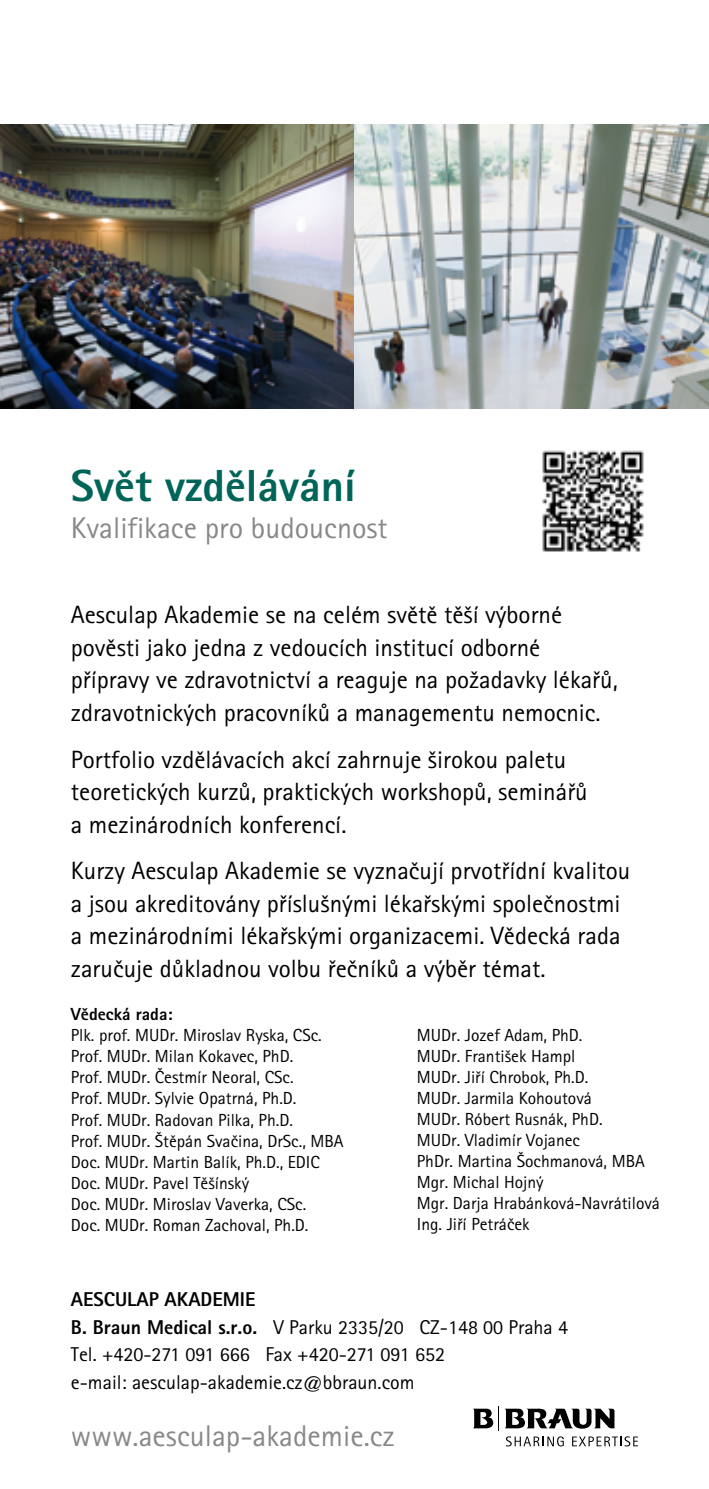
<style>
.page{position:relative;width:709px;height:1489px;background:#fff}
.page>*{position:absolute;margin:0;border:0;box-sizing:border-box;transform-origin:0 0}
.t1{font:45px "Rotis Sans Serif Extra Bold CE";color:#006558}
.t2{font:30px "Rotis Sans Serif CE";color:#87888a}
.t3{font:25px/32.5px "Rotis Sans Serif CE";color:#000}
.t4{font:20px/27.5px "Rotis Sans Serif CE";color:#000}
.t5{font:20px "Rotis Sans Serif Extra Bold CE";color:#000}
.t6{font:17.5px/21px "Rotis Sans Serif CE";color:#000}
.t7{font:17.5px "Rotis Sans Serif Extra Bold CE";color:#000}
.s1{font-family:"Rotis Sans Serif Extra Bold CE"}
</style>
<div class="page">
<img style="left:0;top:125px;width:355px;height:283px">
<svg style="left:355px;top:125px;width:354px;height:283px;background:#b1b8b8"></svg>
<svg style="left:506px;top:1436px;width:58px;height:10px"></svg>
<svg style="left:572px;top:1436px;width:66px;height:10px"></svg>
<svg style="left:473px;top:1406px;width:141px;height:24px"></svg>
<img style="left:542px;top:450px;width:102px;height:102px">
<h1 class="t1" style="left:71px;top:458px;width:286px">Svět vzdělávání</h1>
<h2 class="t2" style="left:71px;top:511px;width:318px">Kvalifikace pro budoucnost</h2>
<h3 class="t3" style="left:71px;top:598px;width:548px">Aesculap Akademie se na celém světě těší výborné pověsti jako jedna z vedoucích institucí odborné přípravy ve zdravotnictví a reaguje na požadavky lékařů, zdravotnických pracovníků a managementu nemocnic.</h3>
<h3 class="t3" style="left:71px;top:743px;width:518px">Portfolio vzdělávacích akcí zahrnuje širokou paletu teoretických kurzů, praktických workshopů, seminářů a mezinárodních konferencí.</h3>
<h3 class="t3" style="left:71px;top:854px;width:561px">Kurzy Aesculap Akademie se vyznačují prvotřídní kvalitou a jsou akreditovány příslušnými lékařskými společnostmi a mezinárodními lékařskými organizacemi. Vědecká rada zaručuje důkladnou volbu řečníků a výběr témat.</h3>
<p class="t7" style="left:71px;top:1003px;width:103px">Vědecká rada:</p>
<p class="t6" style="left:71px;top:1025px;width:274px">Plk. prof. MUDr. Miroslav Ryska, CSc.<br>Prof. MUDr. Milan Kokavec, PhD.<br>Prof. MUDr. Čestmír Neoral, CSc.<br>Prof. MUDr. Sylvie Opatrná, Ph.D.<br>Prof. MUDr. Radovan Pilka, Ph.D.<br>Prof. MUDr. Štěpán Svačina, DrSc., MBA Doc. MUDr. Martin Balík, Ph.D., EDIC Doc. MUDr. Pavel Těšínský<br>Doc. MUDr. Miroslav Vaverka, CSc.<br>Doc. MUDr. Roman Zachoval, Ph.D.</p>
<p class="t6" style="left:417px;top:1024px;width:245px">MUDr. Jozef Adam, PhD.<br>MUDr. František Hampl<br>MUDr. Jiří Chrobok, Ph.D.<br>MUDr. Jarmila Kohoutová<br>MUDr. Róbert Rusnák, PhD.<br>MUDr. Vladimír Vojanec<br>PhDr. Martina Šochmanová, MBA<br>Mgr. Michal Hojný<br>Mgr. Darja Hrabánková-Navrátilová<br>Ing. Jiří Petráček</p>
<p class="t5" style="left:71px;top:1286px;width:35px">Aesculap</p>
<p class="t5" style="left:165px;top:1286px;width:92px">Akademi e</p>
<p class="t4" style="left:71px;top:1312px;width:498px"><span class="s1">B. Braun Medical s.r.o.</span> V Parku 2335/20 CZ-148 00 Praha 4<br>Tel. +420-271 091 666 Fax +420-271 091 652<br>e-mail: aesculap-akademie.cz@bbraun.com</p>
<h2 class="t2" style="left:71px;top:1419px;width:325px">www.aesculap-akademie.cz</h2>
</div>
